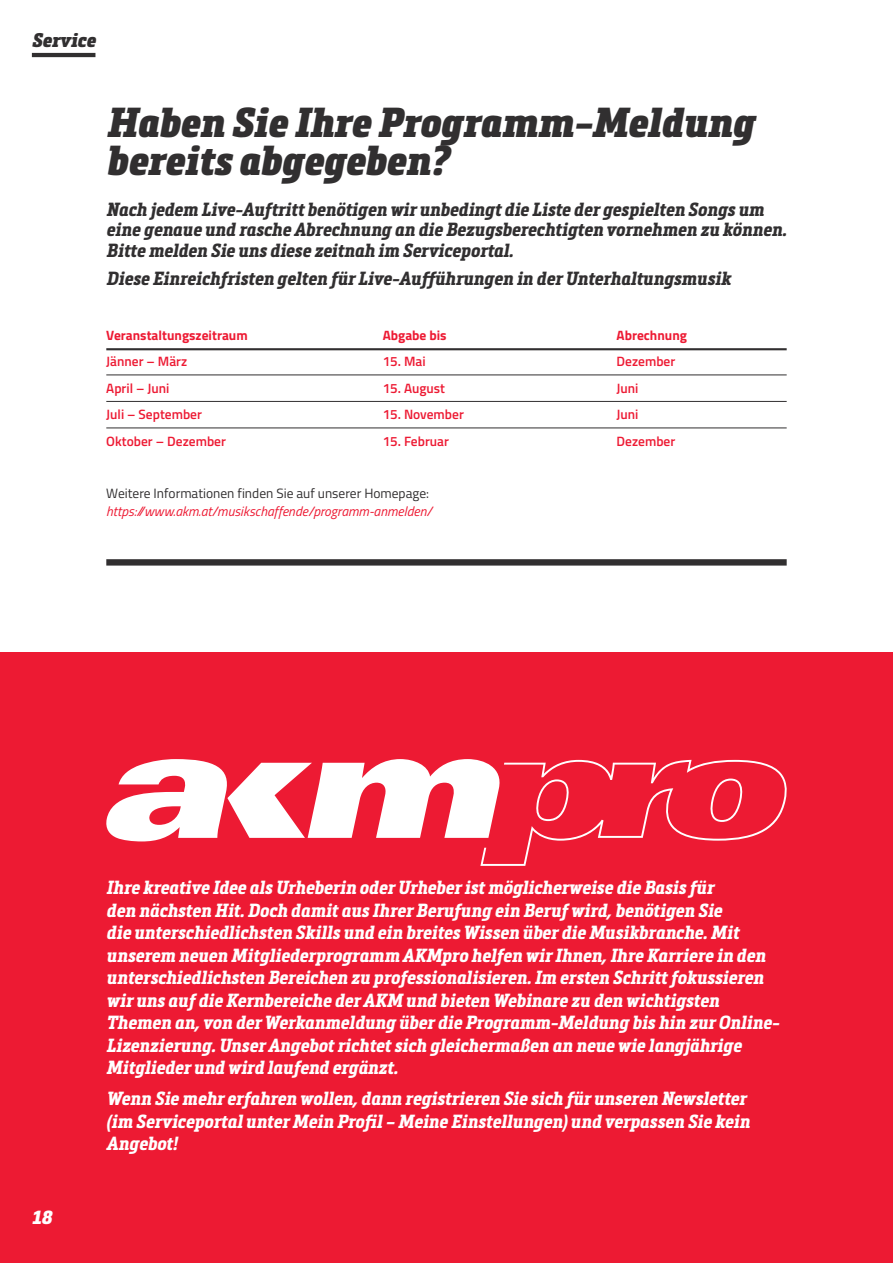
<style>
.page{position:relative;width:893px;height:1263px;background:#fff}
.page>*{position:absolute;margin:0;border:0;box-sizing:border-box;transform-origin:0 0}
.t1{font:italic 900 41.25px/37.5px "Metronic Slab Narrow";color:#312f30}
.t2{font:italic 900 19.5px "Metronic Slab Narrow";color:#312f30}
.t3{font:italic 700 18.75px/22.5px "Metronic Slab Narrow";color:#fff}
.t4{font:italic 700 18.75px/20.2px "Metronic Slab Narrow";color:#312f30}
.t5{font:italic 900 18.75px "Metronic Slab Narrow";color:#fff}
.t6{font:600 13.5px "Titillium";color:#ed1a33}
.t7{font:italic 13.5px "Titillium";color:#ed1a33}
.t8{font:13.5px "Titillium";color:#312f30}
.t9{font:700 13.5px "Titillium";color:#ed1a33}
</style>
<div class="page">
<div style="left:0;top:653px;width:893px;height:610px;background:#ed1a33"></div>
<hr style="left:32px;top:53px;width:63px;height:4px;background:#312f30">
<hr style="left:106px;top:348px;width:681px;height:2px;background:#312f30">
<hr style="left:106px;top:375px;width:681px;height:1px;background:#312f30">
<hr style="left:106px;top:401px;width:681px;height:1px;background:#312f30">
<hr style="left:106px;top:428px;width:681px;height:1px;background:#312f30">
<div style="left:106px;top:559px;width:681px;height:7px;background:#312f30"></div>
<svg style="left:106px;top:759px;width:681px;height:107px"></svg>
<p class="t2" style="left:32px;top:27px;width:65px">Service</p>
<h1 class="t1" style="left:106px;top:104px;width:649px">Haben Sie Ihre Programm-Meldung bereits abgegeben?</h1>
<p class="t4" style="left:106px;top:199px;width:682px">Nach jedem Live-Auftritt benötigen wir unbedingt die Liste der gespielten Songs um eine genaue und rasche Abrechnung an die Bezugsberechtigten vornehmen zu können.<br>Bitte melden Sie uns diese zeitnah im Serviceportal.</p>
<p class="t4" style="left:106px;top:269px;width:626px">Diese Einreichfristen gelten für Live-Aufführungen in der Unterhaltungsmusik</p>
<p class="t9" style="left:106px;top:325px;width:143px">Veranstaltungszeitraum</p>
<p class="t9" style="left:383px;top:325px;width:65px">Abgabe bis</p>
<p class="t9" style="left:617px;top:325px;width:72px">Abrechnung</p>
<p class="t6" style="left:106px;top:351px;width:82px">Jänner – März</p>
<p class="t6" style="left:383px;top:351px;width:44px">15. Mai</p>
<p class="t6" style="left:617px;top:351px;width:60px">Dezember</p>
<p class="t6" style="left:106px;top:378px;width:65px">April – Juni</p>
<p class="t6" style="left:383px;top:378px;width:64px">15. August</p>
<p class="t6" style="left:617px;top:378px;width:23px">Juni</p>
<p class="t6" style="left:106px;top:404px;width:97px">Juli – September</p>
<p class="t6" style="left:383px;top:404px;width:83px">15. November</p>
<p class="t6" style="left:617px;top:404px;width:23px">Juni</p>
<p class="t6" style="left:106px;top:431px;width:121px">Oktober – Dezember</p>
<p class="t6" style="left:383px;top:431px;width:68px">15. Februar</p>
<p class="t6" style="left:617px;top:431px;width:60px">Dezember</p>
<p class="t8" style="left:106px;top:483px;width:324px">Weitere Informationen finden Sie auf unserer Homepage:</p>
<p class="t7" style="left:106px;top:501px;width:327px">https://www.akm.at/musikschaffende/programm-anmelden/</p>
<p class="t5" style="left:32px;top:1205px;width:21px">18</p>
<p class="t3" style="left:106px;top:877px;width:675px">Ihre kreative Idee als Urheberin oder Urheber ist möglicherweise die Basis für<br>den nächsten Hit. Doch damit aus Ihrer Berufung ein Beruf wird, benötigen Sie<br>die unterschiedlichsten Skills und ein breites Wissen über die Musikbranche. Mit unserem neuen Mitgliederprogramm AKMpro helfen wir Ihnen, Ihre Karriere in den unterschiedlichsten Bereichen zu professionalisieren. Im ersten Schritt fokussieren wir uns auf die Kernbereiche der AKM und bieten Webinare zu den wichtigsten Themen an, von der Werkanmeldung über die Programm-Meldung bis hin zur Online-Lizenzierung. Unser Angebot richtet sich gleichermaßen an neue wie langjährige Mitglieder und wird laufend ergänzt.</p>
<p class="t3" style="left:106px;top:1088px;width:645px">Wenn Sie mehr erfahren wollen, dann registrieren Sie sich für unseren Newsletter (im Serviceportal unter Mein Profil – Meine Einstellungen) und verpassen Sie kein<br>Angebot!</p>
</div>
